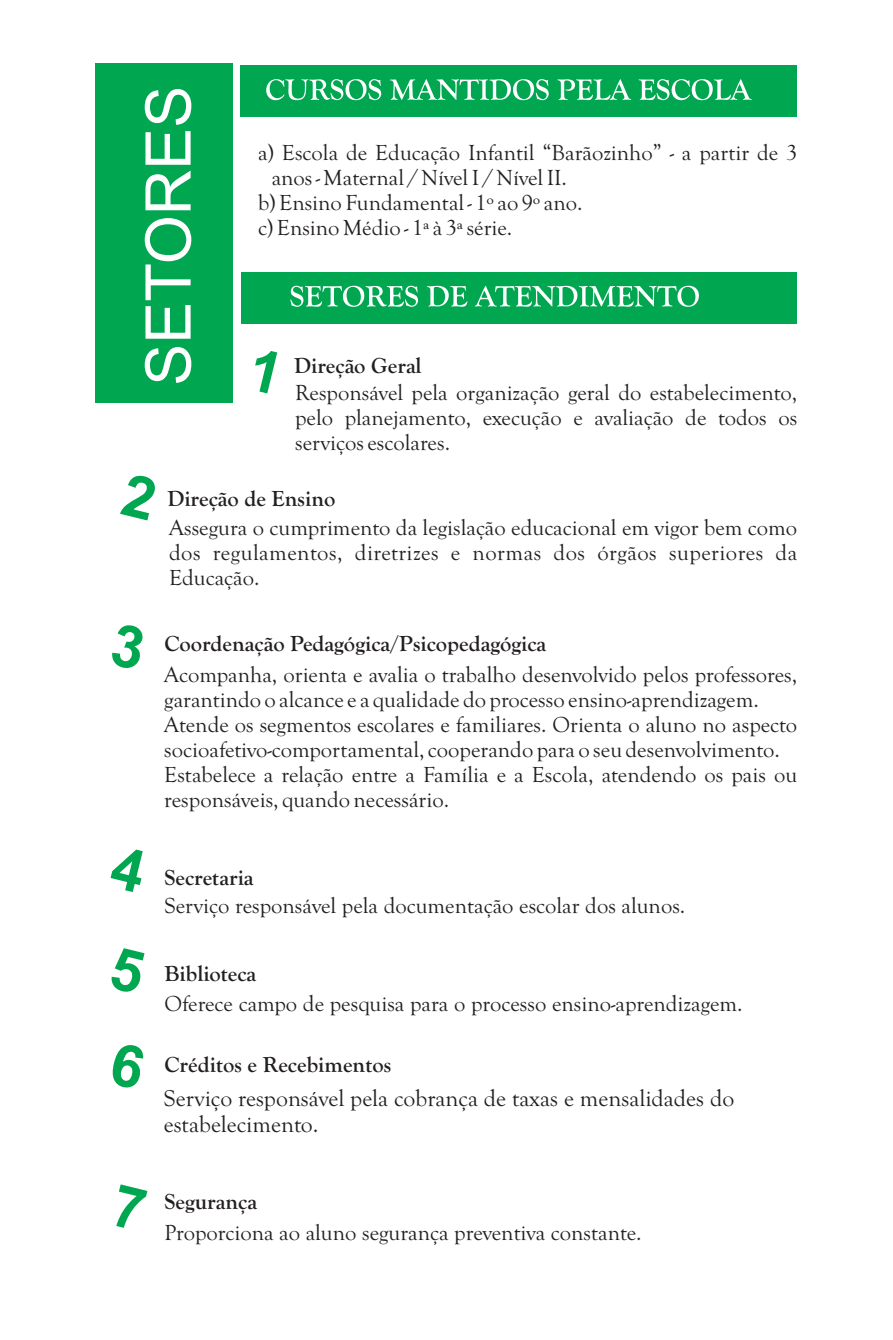
<style>
.page{position:relative;width:893px;height:1340px;background:#fff}
.page>*{position:absolute;margin:0;border:0;box-sizing:border-box;transform-origin:0 0}
.t1{font:63px "Arial";color:#fff}
.t2{font:23.62px/26.3px "Goudy Old Style T";color:#231f20}
.t3{font:22.5px/25px "Goudy Old Style T";color:#231f20}
.t4{font:700 22.5px "Goudy Old Style T";color:#231f20}
</style>
<div class="page">
<div style="left:242px;top:273px;width:555px;height:51px;background:#00a650"></div>
<div style="left:240px;top:65px;width:557px;height:51px;background:#00a650"></div>
<svg style="left:266px;top:79px;width:283px;height:21px"></svg>
<svg style="left:557px;top:79px;width:195px;height:21px"></svg>
<svg style="left:290px;top:286px;width:409px;height:21px"></svg>
<div style="left:96px;top:64px;width:137px;height:339px;background:#00a650"></div>
<h1 class="t1" style="left:145px;top:386px;width:301px;rotate:-90deg">SETORES</h1>
<p class="t3" style="left:272px;top:140px;width:527px;text-indent:-13px">a) Escola de Educação Infantil “Barãozinho” - a partir de 3 anos - Maternal / Nível I / Nível II.</p>
<p class="t3" style="left:258px;top:215px;width:256px">c) Ensino Médio - 1ª à 3ª série.</p>
<p class="t3" style="left:258px;top:190px;width:326px">b) Ensino Fundamental - 1º ao 9º ano.</p>
<p class="t4" style="left:294px;top:353px;width:129px">Direção Geral</p>
<p class="t3" style="left:295px;top:380px;width:504px;text-align:justify">Responsável pela organização geral do estabelecimento, pelo planejamento, execução e avaliação de todos os serviços escolares.</p>
<p class="t4" style="left:167px;top:485px;width:170px">Direção de Ensino</p>
<p class="t3" style="left:169px;top:515px;width:630px;text-align:justify">Assegura o cumprimento da legislação educacional em vigor bem como dos regulamentos, diretrizes e normas dos órgãos superiores da Educação.</p>
<p class="t4" style="left:164px;top:631px;width:383px">Coordenação Pedagógica/Psicopedagógica</p>
<p class="t3" style="left:164px;top:662px;width:634px">Acompanha, orienta e avalia o trabalho desenvolvido pelos professores, garantindo o alcance e a qualidade do processo ensino-aprendizagem.<br>Atende os segmentos escolares e familiares. Orienta o aluno no aspecto socioafetivo-comportamental, cooperando para o seu desenvolvimento.</p>
<p class="t3" style="left:164px;top:762px;width:634px">Estabelece a relação entre a Família e a Escola, atendendo os pais ou responsáveis, quando necessário.</p>
<p class="t4" style="left:164px;top:864px;width:91px">Secretaria</p>
<p class="t3" style="left:164px;top:893px;width:522px">Serviço responsável pela documentação escolar dos alunos.</p>
<p class="t4" style="left:164px;top:960px;width:93px">Biblioteca</p>
<p class="t3" style="left:164px;top:991px;width:580px">Oferece campo de pesquisa para o processo ensino-aprendizagem.</p>
<p class="t4" style="left:164px;top:1051px;width:228px">Créditos e Recebimentos</p>
<p class="t2" style="left:164px;top:1084px;width:572px">Serviço responsável pela cobrança de taxas e mensalidades do estabelecimento.</p>
<p class="t4" style="left:164px;top:1188px;width:94px">Segurança</p>
<p class="t3" style="left:164px;top:1219px;width:479px">Proporciona ao aluno segurança preventiva constante.</p>
</div>
